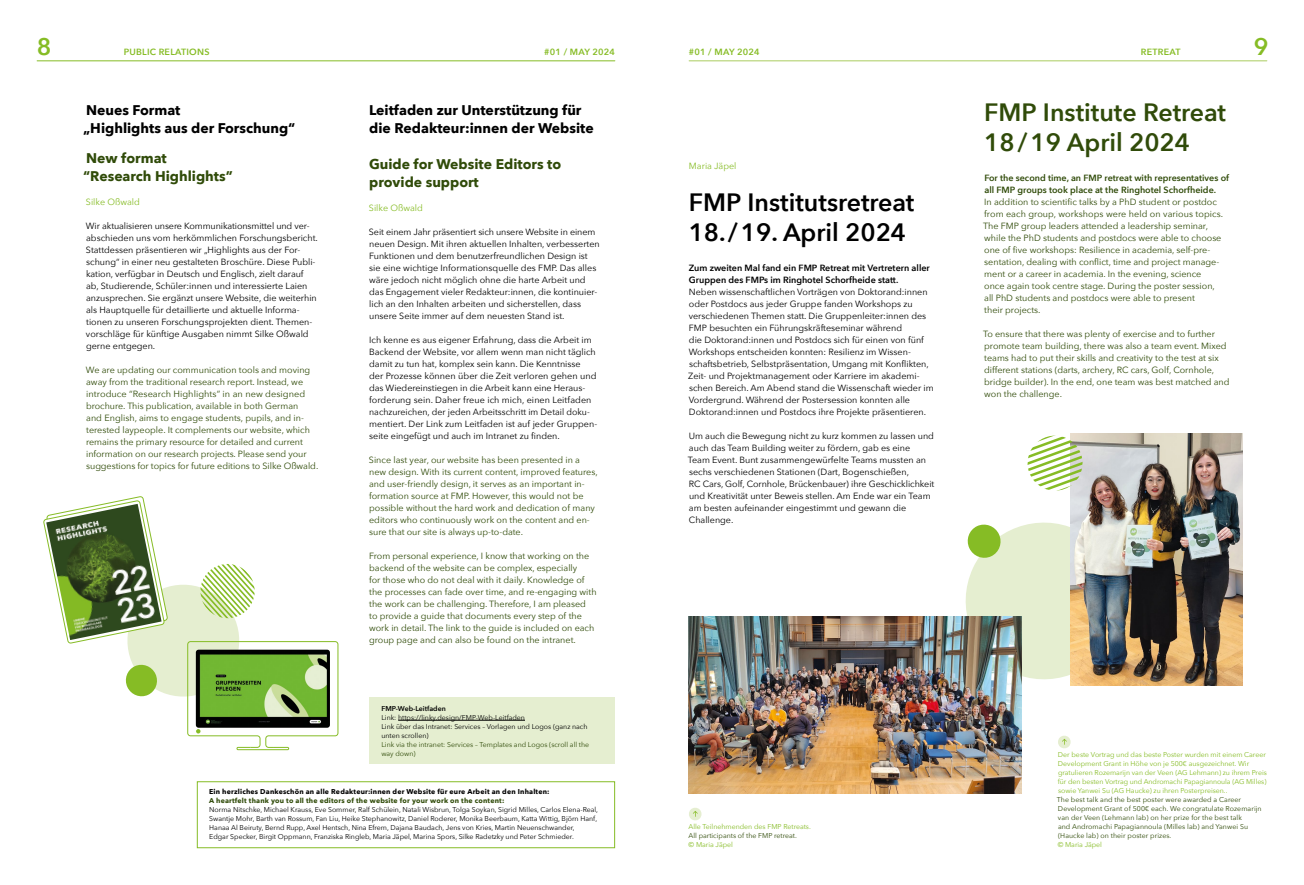
<style>
.page{position:relative;width:1304px;height:885px;background:#fff}
.page>*{position:absolute;margin:0;border:0;box-sizing:border-box;transform-origin:0 0}
.Headline_01{font:600 25px/30px "Avenir Next";color:#000}
.Headline_01-2{font:600 25px/30px "Avenir Next";color:#304b09}
.t1{font:600 24px "Avenir Next";color:#86bc25}
.Subheadline_1_DE{font:700 14px/18px "Avenir Next";color:#000}
.Subheadline_1_DE-2{font:700 14px/18px "Avenir Next";color:#304b09}
.Copy_DE{font:9px/12px "Avenir Next";color:#000}
.Copy_EN{font:9px/12px "Avenir Next";color:#304b09}
.Copy_EN-2{font:600 9px/12px "Avenir Next";color:#304b09}
.Copy_EN-3{font:600 9px/12px "Avenir Next";color:#000}
.Subheadline_2_DE{font:600 9px "Avenir Next";letter-spacing:.025em;color:#86bc25}
.Copy_DE-2{font:9px "Avenir Next";color:#86bc25}
.BU_Regular_DE{font:7px/9px "Avenir Next";color:#86bc25}
.Copy_DE-3{font:7px/9px "Avenir Next";color:#000}
.Subheadline_2_DE-2{font:700 7px "Avenir Next";letter-spacing:.025em;color:#000}
.Subheadline_2_DE-3{font:700 7px "Avenir Next";letter-spacing:.025em;color:#304b09}
.Copy_DE-4{font:7px/9px "Avenir Next";color:#304b09}
.Copy_DE-5{font:600 7px "Avenir Next";color:#000}
.s1{color:#304b09}
</style>
<div class="page">
<hr style="left:689px;top:60px;width:578px;height:1px;background:#aacc60">
<hr style="left:37px;top:60px;width:578px;height:1px;background:#86bc25">
<div style="left:237px;top:747px;width:52px;height:3px;border:1px solid #86bc25"></div>
<div style="left:197px;top:781px;width:418px;height:67px;border:1px solid #86bc25"></div>
<div style="left:369px;top:697px;width:246px;height:66px;background:#e5eed0"></div>
<img style="left:689px;top:616px;width:332px;height:177px">
<svg style="left:689px;top:808px;width:13px;height:12px"></svg>
<svg style="left:1058px;top:735px;width:13px;height:13px"></svg>
<img style="left:1070px;top:433px;width:172px;height:252px">
<svg style="left:1027px;top:435px;width:59px;height:59px"></svg>
<img style="left:955px;top:511px;width:178px;height:179px">
<svg style="left:44px;top:496px;width:295px;height:252px"></svg>
<hr style="left:398px;top:720px;width:127px;height:1px;background:#000">
<h2 class="t1" style="left:37px;top:26px;width:16px">8</h2>
<p class="Subheadline_2_DE" style="left:124px;top:44px;width:87px">PUBLIC RELATIONS</p>
<p class="Subheadline_2_DE" style="left:544px;top:44px;width:72px">#01 / MAY 2024</p>
<p class="Subheadline_2_DE" style="left:689px;top:44px;width:72px">#01 / MAY 2024</p>
<p class="Subheadline_2_DE" style="left:1141px;top:44px;width:41px">RETREAT</p>
<h2 class="t1" style="left:1254px;top:26px;width:16px">9</h2>
<p class="Subheadline_1_DE" style="left:83px;top:101px;width:214px">Neues Format<br>„Highlights aus der Forschung“</p>
<p class="Subheadline_1_DE-2" style="left:83px;top:149px;width:151px">New format “Research Highlights”</p>
<p class="Copy_DE-2" style="left:86px;top:194px;width:55px">Silke Oßwald</p>
<p class="Copy_DE" style="left:86px;top:219px;width:233px">Wir aktualisieren unsere Kommunikationsmittel und ver&shy;abschieden uns vom herkömmlichen Forschungsbericht.<br>Stattdessen präsentieren wir „Highlights aus der For&shy;schung“ in einer neu gestalteten Broschüre. Diese Publi&shy;kation, verfügbar in Deutsch und Englisch, zielt darauf ab, Studierende, Schüler:innen und interessierte Laien anzusprechen. Sie ergänzt unsere Website, die weiterhin als Hauptquelle für detaillierte und aktuelle Informa&shy;tionen zu unseren Forschungsprojekten dient. Themen&shy;vorschläge für künftige Ausgaben nimmt Silke Oßwald gerne entgegen.</p>
<p class="Copy_EN" style="left:86px;top:363px;width:234px">We are updating our communication tools and moving away from the traditional research report. Instead, we introduce “Research Highlights” in an new designed brochure. This publication, available in both German<br>and English, aims to engage students, pupils, and in&shy;terested laypeople. It complements our website, which remains the primary resource for detailed and current information on our research projects. Please send your suggestions for topics for future editions to Silke Oßwald.</p>
<p class="Subheadline_1_DE" style="left:369px;top:101px;width:226px">Leitfaden zur Unterstützung für die Redakteur:innen der Website</p>
<p class="Subheadline_1_DE-2" style="left:369px;top:155px;width:194px">Guide for Website Editors to provide support</p>
<p class="Copy_DE-2" style="left:369px;top:200px;width:55px">Silke Oßwald</p>
<p class="Copy_DE" style="left:369px;top:225px;width:232px">Seit einem Jahr präsentiert sich unsere Website in einem neuen Design. Mit ihren aktuellen Inhalten, verbesserten Funktionen und dem benutzerfreundlichen Design ist sie eine wichtige Informationsquelle des FMP. Das alles wäre jedoch nicht möglich ohne die harte Arbeit und das Engagement vieler Redakteur:innen, die kontinuier&shy;lich an den Inhalten arbeiten und sicherstellen, dass unsere Seite immer auf dem neuesten Stand ist.</p>
<p class="Copy_DE" style="left:369px;top:333px;width:230px">Ich kenne es aus eigener Erfahrung, dass die Arbeit im Backend der Website, vor allem wenn man nicht täglich damit zu tun hat, komplex sein kann. Die Kenntnisse<br>der Prozesse können über die Zeit verloren gehen und das Wiedereinstiegen in die Arbeit kann eine Heraus&shy;forderung sein. Daher freue ich mich, einen Leitfaden nachzureichen, der jeden Arbeitsschritt im Detail doku&shy;mentiert. Der Link zum Leitfaden ist auf jeder Gruppen&shy;seite eingefügt und auch im Intranet zu finden.</p>
<p class="Copy_EN" style="left:369px;top:453px;width:230px">Since last year, our website has been presented in a new design. With its current content, improved features, and user-friendly design, it serves as an important in&shy;formation source at FMP. However, this would not be possible without the hard work and dedication of many editors who continuously work on the content and en&shy;sure that our site is always up-to-date.</p>
<p class="Copy_EN" style="left:369px;top:549px;width:229px">From personal experience, I know that working on the backend of the website can be complex, especially<br>for those who do not deal with it daily. Knowledge of the processes can fade over time, and re-engaging with the work can be challenging. Therefore, I am pleased<br>to provide a guide that documents every step of the work in detail. The link to the guide is included on each group page and can also be found on the intranet.</p>
<p class="Copy_DE-5" style="left:381px;top:702px;width:66px">FMP-Web-Leitfaden</p>
<p class="Copy_DE-3" style="left:381px;top:712px;width:208px">Link: https://linky.design/FMP-Web-Leitfaden<br>Link über das Intranet: Services – Vorlagen und Logos (ganz nach unten scrollen)</p>
<p class="Copy_DE-4" style="left:381px;top:739px;width:209px">Link via the intranet: Services – Templates and Logos (scroll all the way down)</p>
<p class="Subheadline_2_DE-2" style="left:209px;top:785px;width:342px">Ein herzliches Dankeschön an alle Redakteur:innen der Website für eure Arbeit an den Inhalten:</p>
<p class="Subheadline_2_DE-3" style="left:209px;top:794px;width:297px">A heartfelt thank you to all the editors of the website for your work on the content:</p>
<p class="Copy_DE-3" style="left:209px;top:805px;width:390px">Norma Nitschke, Michael Krauss, Eve Sommer, Ralf Schülein, Natali Wisbrun, Tolga Soykan, Sigrid Milles, Carlos Elena-Real, Swantje Mohr, Barth van Rossum, Fan Liu, Heike Stephanowitz, Daniel Roderer, Monika Beerbaum, Katta Wittig, Björn Hanf, Hanaa Al Beiruty, Bernd Rupp, Axel Hentsch, Nina Efrem, Dajana Baudach, Jens von Kries, Martin Neuenschwander,<br>Edgar Specker, Birgit Oppmann, Franziska Ringleb, Maria Jäpel, Marina Spors, Silke Radetzky und Peter Schmieder.</p>
<p class="Copy_DE-2" style="left:689px;top:158px;width:49px">Maria Jäpel</p>
<p class="Headline_01" style="left:689px;top:187px;width:227px">FMP Institutsretreat<br>18./19. April 2024</p>
<p class="Copy_EN-3" style="left:689px;top:261px;width:243px">Zum zweiten Mal fand ein FMP Retreat mit Vertretern aller<br>Gruppen des FMPs im Ringhotel Schorfheide statt.</p>
<p class="Copy_DE" style="left:688px;top:285px;width:247px">Neben wissenschaftlichen Vorträgen von Doktorand:innen oder Postdocs aus jeder Gruppe fanden Workshops zu verschiedenen Themen statt. Die Gruppenleiter:innen des FMP besuchten ein Führungskräfteseminar während<br>die Doktorand:innen und Postdocs sich für einen von fünf Workshops entscheiden konnten: Resilienz im Wissen&shy;schaftsbetrieb, Selbstpräsentation, Umgang mit Konflikten, Zeit- und Projektmanagement oder Karriere im akademi&shy;schen Bereich. Am Abend stand die Wissenschaft wieder im Vordergrund. Während der Postersession konnten alle Doktorand:innen und Postdocs ihre Projekte präsentieren.</p>
<p class="Copy_DE" style="left:688px;top:429px;width:248px">Um auch die Bewegung nicht zu kurz kommen zu lassen und auch das Team Building weiter zu fördern, gab es eine<br>Team Event. Bunt zusammengewürfelte Teams mussten an sechs verschiedenen Stationen (Dart, Bogenschießen,<br>RC Cars, Golf, Cornhole, Brückenbauer) ihre Geschicklichkeit und Kreativität unter Beweis stellen. Am Ende war ein Team am besten aufeinander eingestimmt und gewann die Challenge.</p>
<p class="Headline_01-2" style="left:984px;top:97px;width:243px">FMP Institute Retreat<br>18/19 April 2024</p>
<p class="Copy_EN-2" style="left:984px;top:171px;width:246px">For the second time, an FMP retreat with representatives of all FMP groups took place at the Ringhotel Schorfheide.</p>
<p class="Copy_EN" style="left:983px;top:195px;width:242px">In addition to scientific talks by a PhD student or postdoc from each group, workshops were held on various topics.<br>The FMP group leaders attended a leadership seminar, while the PhD students and postdocs were able to choose one of five workshops: Resilience in academia, self-pre&shy;sentation, dealing with conflict, time and project manage&shy;ment or a career in academia. In the evening, science<br>once again took centre stage. During the poster session, all PhD students and postdocs were able to present<br>their projects.</p>
<p class="Copy_EN" style="left:983px;top:327px;width:248px">To ensure that there was plenty of exercise and to further promote team building, there was also a team event. Mixed teams had to put their skills and creativity to the test at six different stations (darts, archery, RC cars, Golf, Cornhole, bridge builder). In the end, one team was best matched and won the challenge.</p>
<p class="BU_Regular_DE" style="left:689px;top:822px;width:124px">Alle Teilnehmenden des FMP Retreats.<br><span class="s1">All participants of the FMP retreat.</span></p>
<p class="BU_Regular_DE" style="left:689px;top:840px;width:46px">© Maria Jäpel</p>
<p class="BU_Regular_DE" style="left:1057px;top:750px;width:211px">Der beste Vortrag und das beste Poster wurden mit einem Career Development Grant in Höhe von je 500€ ausgezeichnet. Wir gratulieren Rozemarijn van der Veen (AG Lehmann) zu ihrem Preis für den besten Vortrag und Andromachi Papagiannoula (AG Milles) sowie Yanwei Su (AG Haucke) zu ihren Posterpreisen..<br><span class="s1">The best talk and the best poster were awarded a Career Development Grant of 500€ each. We congratulate Rozemarijn van der Veen (Lehmann lab) on her prize for the best talk<br>and Andromachi Papagiannoula (Milles lab) and Yanwei Su (Haucke lab) on their poster prizes.</span></p>
<p class="BU_Regular_DE" style="left:1058px;top:840px;width:46px">© Maria Jäpel</p>
</div>
